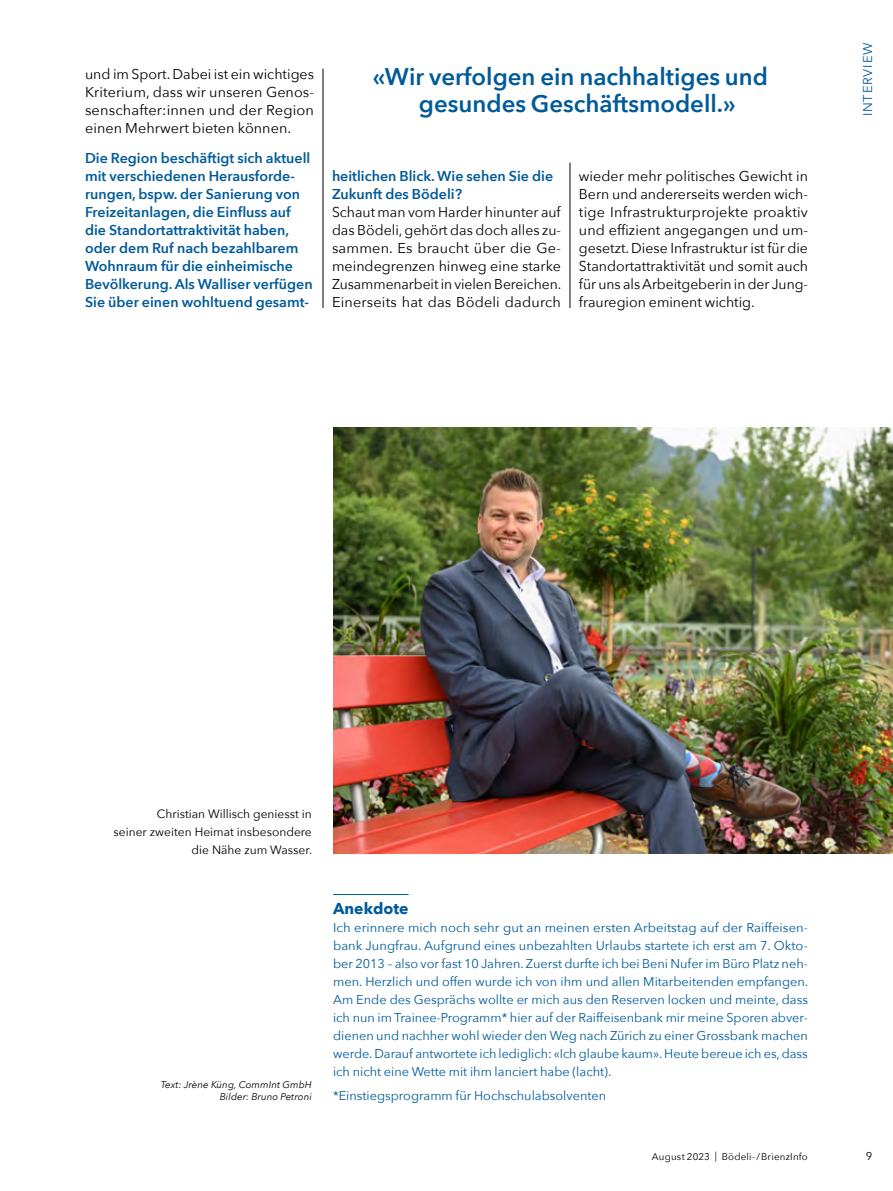
<style>
.page{position:relative;width:893px;height:1191px;background:#fff}
.page>*{position:absolute;margin:0;border:0;box-sizing:border-box;transform-origin:0 0}
.t1{font:600 24px/27px "Avenir Next";color:#005a9a;text-align:center}
.t2{font:700 15.75px "Avenir Next";color:#005a9a}
.t3{font:14.25px/18px "Avenir Next";color:#000;text-align:justify}
.t4{font:600 14.25px/18px "Avenir Next";color:#005a9a}
.t5{font:12.75px/18px "Avenir Next";color:#005a9a;text-align:justify}
.t6{font:12.75px "Avenir Next";letter-spacing:.07em;color:#005a9a}
.t7{font:12px/18px "Avenir Next";color:#000;text-align:right}
.t8{font:11.25px "Avenir Next";color:#000}
.t9{font:italic 9.75px/12px "Avenir Next";letter-spacing:.01em;color:#000;text-align:right}
.t10{font:9.75px "Avenir Next";letter-spacing:.02em;color:#000}
</style>
<div class="page">
<img style="left:333px;top:427px;width:560px;height:427px">
<hr style="left:333px;top:894px;width:76px;height:1px;background:#005a9a">
<hr style="left:323px;top:69px;width:1px;height:239px;background:#000">
<hr style="left:570px;top:163px;width:1px;height:145px;background:#000">
<p class="t3" style="left:85px;top:64px;width:231px">und im Sport. Dabei ist ein wichtiges Kriterium, dass wir unseren Genos&shy;senschafter:innen und der Region einen Mehrwert bieten können.</p>
<p class="t4" style="left:85px;top:148px;width:229px">Die Region beschäftigt sich aktuell mit verschiedenen Herausforde&shy;rungen, bspw. der Sanierung von Freizeitanlagen, die Einfluss auf die Standortattraktivität haben, oder dem Ruf nach bezahlbarem Wohnraum für die einheimische Bevölkerung. Als Walliser verfügen Sie über einen wohltuend gesamt-</p>
<h1 class="t1" style="left:373px;top:62px;width:397px">«Wir verfolgen ein nachhaltiges und gesundes Geschäftsmodell.»</h1>
<p class="t4" style="left:332px;top:166px;width:223px">heitlichen Blick. Wie sehen Sie die<br>Zukunft des Bödeli?</p>
<p class="t3" style="left:332px;top:202px;width:231px">Schaut man vom Harder hinunter auf das Bödeli, gehört das doch alles zu&shy;sammen. Es braucht über die Ge&shy;meindegrenzen hinweg eine starke Zusammenarbeit in vielen Bereichen.<br>Einerseits hat das Bödeli dadurch</p>
<p class="t3" style="left:579px;top:166px;width:231px">wieder mehr politisches Gewicht in Bern und andererseits werden wich&shy;tige Infrastrukturprojekte proaktiv und effizient angegangen und um&shy;gesetzt. Diese Infrastruktur ist für die Standortattraktivität und somit auch für uns als Arbeitgeberin in der Jung&shy;frauregion eminent wichtig.</p>
<p class="t6" style="left:857px;top:116px;width:75px;rotate:-90deg">INTERVIEW</p>
<p class="t7" style="left:114px;top:804px;width:200px">Christian Willisch geniesst in<br>seiner zweiten Heimat insbesondere die Nähe zum Wasser.</p>
<p class="t9" style="left:161px;top:1078px;width:153px">Text: Jrène Küng, CommInt GmbH<br>Bilder: Bruno Petroni</p>
<p class="t2" style="left:333px;top:895px;width:77px">Anekdote</p>
<p class="t5" style="left:333px;top:918px;width:477px">Ich erinnere mich noch sehr gut an meinen ersten Arbeitstag auf der Raiffeisen&shy;bank Jungfrau. Aufgrund eines unbezahlten Urlaubs startete ich erst am 7. Okto&shy;ber 2013 – also vor fast 10 Jahren. Zuerst durfte ich bei Beni Nufer im Büro Platz neh&shy;men. Herzlich und offen wurde ich von ihm und allen Mitarbeitenden empfangen.<br>Am Ende des Gesprächs wollte er mich aus den Reserven locken und meinte, dass ich nun im Trainee-Programm* hier auf der Raiffeisenbank mir meine Sporen abver&shy;dienen und nachher wohl wieder den Weg nach Zürich zu einer Grossbank machen werde. Darauf antwortete ich lediglich: «Ich glaube kaum». Heute bereue ich es, dass ich nicht eine Wette mit ihm lanciert habe (lacht).</p>
<p class="t5" style="left:333px;top:1086px;width:275px">*Einstiegsprogramm für Hochschulabsolventen</p>
<p class="t10" style="left:652px;top:1148px;width:158px">August 2023 | Bödeli-/BrienzInfo</p>
<p class="t8" style="left:866px;top:1147px;width:8px">9</p>
</div>
